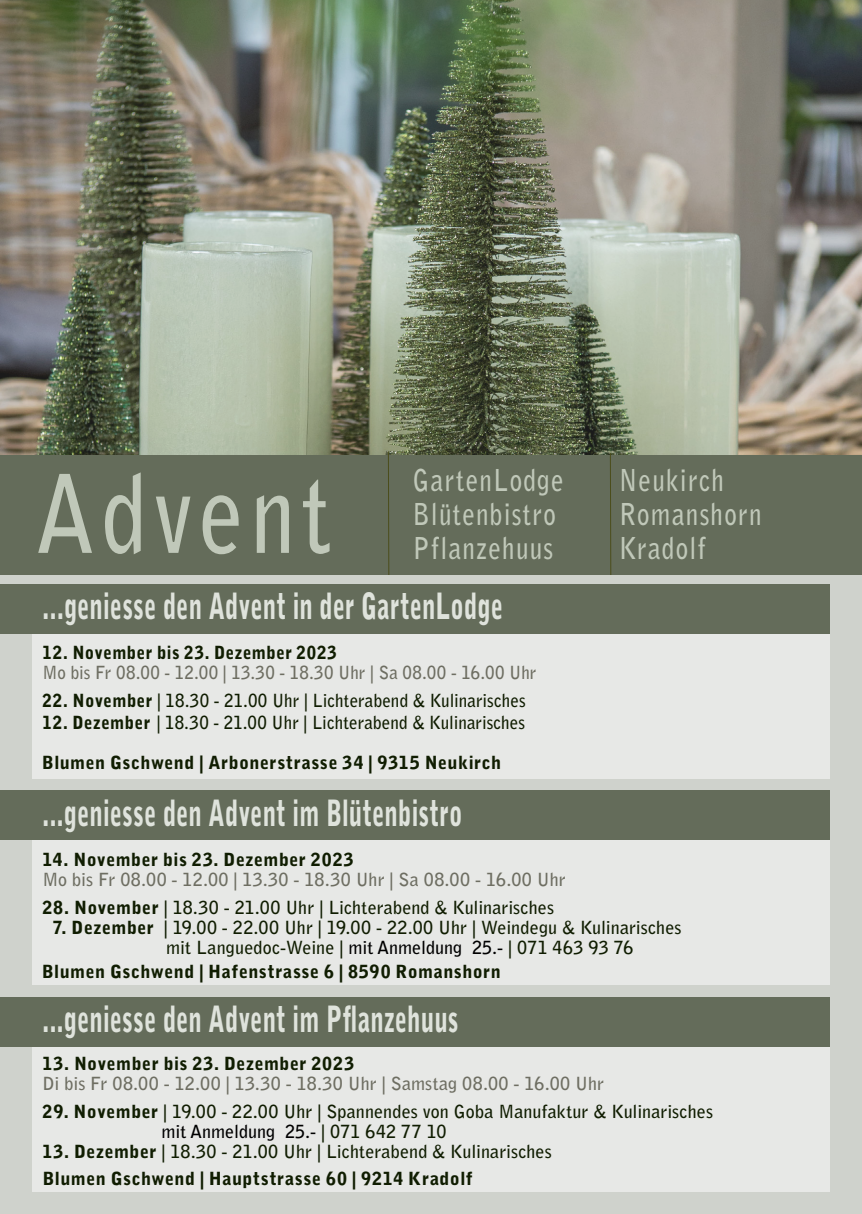
<style>
.page{position:relative;width:862px;height:1214px;background:#fff}
.page>*{position:absolute;margin:0;border:0;box-sizing:border-box;transform-origin:0 0}
.t1{font:700 107.6px "Bell Gothic Std";letter-spacing:.075em;color:#c0c8b9;scale:.83 1}
.t2{font:900 36px "Bell Gothic Std";letter-spacing:.01em;color:#dfe3dc;scale:.67 1}
.t3{font:700 30px "Bell Gothic Std";letter-spacing:.05em;color:#c0c8b9;scale:.83 1}
.t4{font:700 18px "Bell Gothic Std";letter-spacing:.005em;color:#101d01}
.t5{font:900 18px "Bell Gothic Std";letter-spacing:.025em;color:#101d01}
.t6{font:700 18px "Bell Gothic Std";letter-spacing:.005em;color:#101d01;scale:.94 1}
.t7{font:700 18px "Bell Gothic Std";letter-spacing:.01em;color:#6e6e62}
.t8{font:700 18px "Bell Gothic Std";letter-spacing:.01em;color:#6e6e62;scale:.94 1}
.t9{font:900 18px "Bell Gothic Std";letter-spacing:.025em;color:#101d01;scale:.94 1}
.t10{font:700 18px "Bell Gothic Std";color:#000}
.s1{font-weight:900}
.s2{color:#000}
.s3{color:#101d01}
</style>
<div class="page">
<img style="left:0;top:0;width:862px;height:454px">
<div style="left:0;top:454px;width:862px;height:121px;background:#646c5a"></div>
<hr style="left:388px;top:451px;width:1px;height:136px;background:#4b4d1b">
<hr style="left:610px;top:453px;width:1px;height:136px;background:#4b4d1b">
<div style="left:0;top:575px;width:862px;height:638px;background:#cfd2cc"></div>
<div style="left:32px;top:584px;width:798px;height:194px;background:#e7e8e6"></div>
<div style="left:32px;top:790px;width:798px;height:195px;background:#e7e8e6"></div>
<div style="left:32px;top:996px;width:798px;height:195px;background:#e7e8e6"></div>
<div style="left:0;top:584px;width:830px;height:49px;background:#646c5a"></div>
<div style="left:0;top:790px;width:830px;height:49px;background:#646c5a"></div>
<div style="left:0;top:996px;width:830px;height:50px;background:#646c5a"></div>
<p class="t1" style="left:35px;top:449px;width:359px">Advent</p>
<p class="t3" style="left:413px;top:462px;width:183px">GartenLodge</p>
<p class="t3" style="left:413px;top:495px;width:174px">Blütenbistro</p>
<p class="t3" style="left:413px;top:529px;width:171px">Pflanzehuus</p>
<p class="t2" style="left:43px;top:585px;width:689px">...geniesse den Advent in der GartenLodge</p>
<p class="t9" style="left:43px;top:642px;width:315px">12. November bis 23. Dezember 2023</p>
<p class="t8" style="left:43px;top:661px;width:527px">Mo bis Fr 08.00 - 12.00 | 13.30 - 18.30 Uhr | Sa 08.00 - 16.00 Uhr</p>
<p class="t6" style="left:43px;top:689px;width:515px"><span class="s1">22. November</span> | 18.30 - 21.00 Uhr | Lichterabend &amp; Kulinarisches</p>
<p class="t6" style="left:43px;top:711px;width:515px"><span class="s1">12. Dezember</span> | 18.30 - 21.00 Uhr | Lichterabend &amp; Kulinarisches</p>
<p class="t5" style="left:42px;top:752px;width:461px">Blumen Gschwend | Arbonerstrasse 34 | 9315 Neukirch</p>
<p class="t2" style="left:42px;top:791px;width:629px">...geniesse den Advent im Blütenbistro</p>
<p class="t3" style="left:619px;top:462px;width:127px">Neukirch</p>
<p class="t3" style="left:619px;top:495px;width:173px">Romanshorn</p>
<p class="t3" style="left:619px;top:529px;width:106px">Kradolf</p>
<p class="t5" style="left:42px;top:849px;width:313px">14. November bis 23. Dezember 2023</p>
<p class="t7" style="left:42px;top:868px;width:525px">Mo bis Fr 08.00 - 12.00 | 13.30 - 18.30 Uhr | Sa 08.00 - 16.00 Uhr</p>
<p class="t4" style="left:42px;top:896px;width:513px"><span class="s1">28. November</span> | 18.30 - 21.00 Uhr | Lichterabend &amp; Kulinarisches</p>
<p class="t4" style="left:52px;top:916px;width:631px"><span class="s1">7. Dezember</span> | 19.00 - 22.00 Uhr | 19.00 - 22.00 Uhr | Weindegu &amp; Kulinarisches</p>
<p class="t4" style="left:166px;top:936px;width:468px">mit Languedoc-Weine | <span class="s2">mit Anmeldung 25.-</span> | 071 463 93 76</p>
<p class="t5" style="left:42px;top:960px;width:460px">Blumen Gschwend | Hafenstrasse 6 | 8590 Romanshorn</p>
<p class="t2" style="left:42px;top:997px;width:622px">...geniesse den Advent im Pflanzehuus</p>
<p class="t5" style="left:43px;top:1052px;width:313px">13. November bis 23. Dezember 2023</p>
<p class="t7" style="left:43px;top:1072px;width:563px">Di bis Fr 08.00 - 12.00 | 13.30 - 18.30 Uhr | Samstag 08.00 - 16.00 Uhr</p>
<p class="t4" style="left:43px;top:1100px;width:672px"><span class="s1">29. November</span> | 19.00 - 22.00 Uhr | Spannendes von Goba Manufaktur &amp; Kulinarisches</p>
<p class="t10" style="left:161px;top:1120px;width:287px">mit Anmeldung 25.- <span class="s3">| 071 642 77 10</span></p>
<p class="t4" style="left:43px;top:1140px;width:511px"><span class="s1">13. Dezember</span> | 18.30 - 21.00 Uhr | Lichterabend &amp; Kulinarisches</p>
<p class="t5" style="left:43px;top:1167px;width:432px">Blumen Gschwend | Hauptstrasse 60 | 9214 Kradolf</p>
</div>
